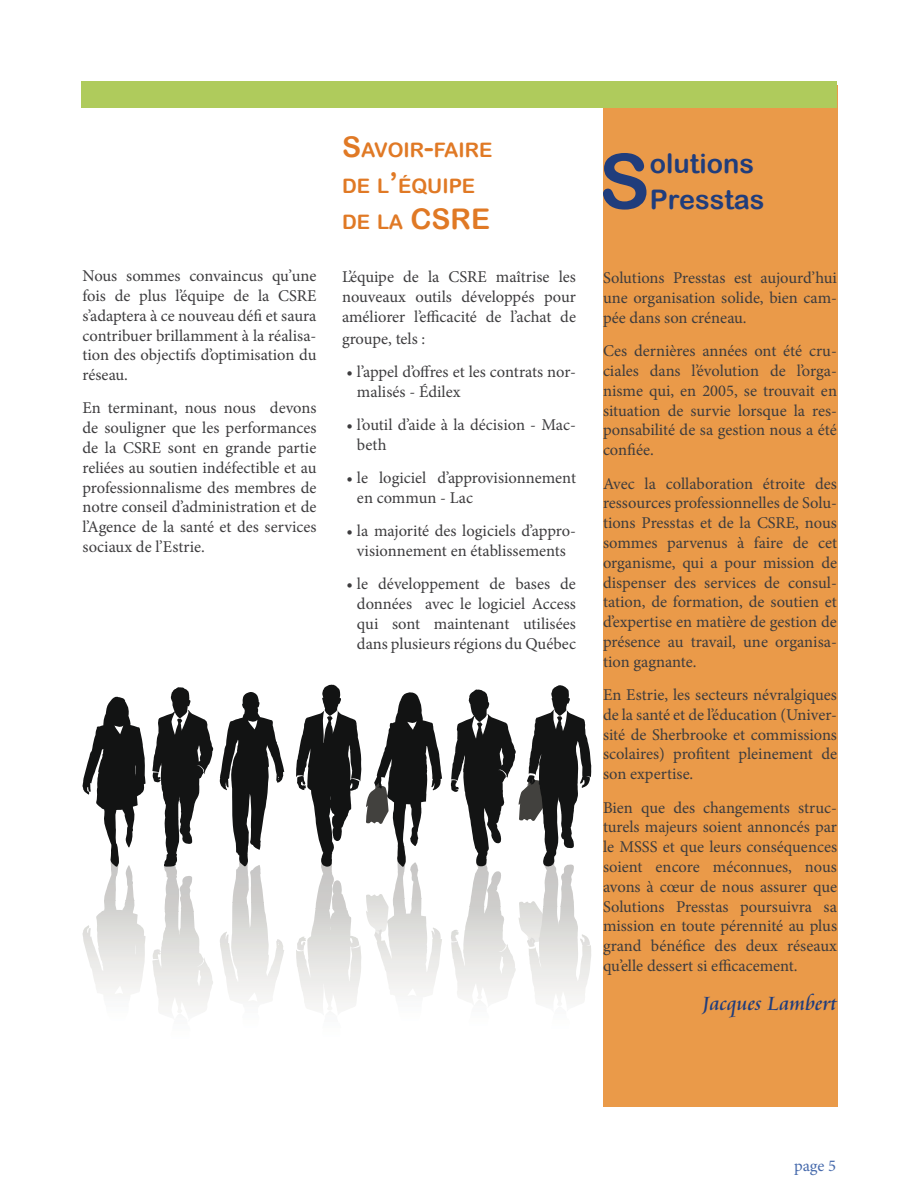
<style>
.page{position:relative;width:918px;height:1188px;background:#fff}
.page>*{position:absolute;margin:0;border:0;box-sizing:border-box;transform-origin:0 0}
.t1{font:76.5px "Arial Rounded MT Bold";color:#203d7c}
.t2{font:27px/36px "Arial Rounded MT Bold";color:#203d7c}
.t3{font:21px "Cataneo BT";color:#203d7c}
.t4{font:19.95px/36px "Arial Rounded MT Bold";color:#e07925}
.t5{font:16.5px/19.8px "Minion Pro";color:#3d3c3e;text-align:justify}
.t6{font:16.5px "Minion Pro";color:#466aac}
.s1{font-size:28.5px}
</style>
<div class="page">
<div style="left:603px;top:85px;width:235px;height:1021px;background:#ea9a49"></div>
<svg style="left:82px;top:696px;width:64px;height:299px"></svg>
<svg style="left:220px;top:692px;width:65px;height:309px"></svg>
<svg style="left:296px;top:684px;width:146px;height:325px"></svg>
<svg style="left:451px;top:685px;width:141px;height:317px"></svg>
<svg style="left:152px;top:687px;width:62px;height:325px"></svg>
<div style="left:82px;top:82px;width:754px;height:25px;background:#afcb5c"></div>
<div style="left:81px;top:81px;width:756px;height:27px;border:2px solid #afcb5c"></div>
<p class="t5" style="left:83px;top:267px;width:236px">Nous sommes convaincus qu’une fois de plus l’équipe de la CSRE s’adaptera à ce nouveau défi et saura contribuer brillamment à la réalisa&shy;tion des objectifs d’optimisation du réseau.</p>
<p class="t5" style="left:83px;top:400px;width:236px">En terminant, nous nous devons de souligner que les performances de la CSRE sont en grande partie reliées au soutien indéfectible et au professionnalisme des membres de notre conseil d’administration et de l’Agence de la santé et des services sociaux de l’Estrie.</p>
<p class="t4" style="left:342px;top:132px;width:152px"><span class="s1">S</span>AVOIR<span class="s1">-</span>FAIRE<br>DE L<span class="s1">’</span>ÉQUIPE<br>DE LA <span class="s1">CSRE</span></p>
<p class="t5" style="left:342px;top:269px;width:236px">L’équipe de la CSRE maîtrise les nouveaux outils développés pour améliorer l’efficacité de l’achat de</p>
<p class="t5" style="left:357px;top:323px;width:220px;line-height:33.3px;text-indent:-15px">groupe, tels :<br>l’appel d’offres et les contrats nor-</p>
<p class="t5" style="left:357px;top:376px;width:220px;line-height:33.3px">malisés - Édilex<br>l’outil d’aide à la décision - Mac-</p>
<p class="t5" style="left:357px;top:429px;width:221px;line-height:33.3px">beth<br>le logiciel d’approvisionnement</p>
<p class="t5" style="left:357px;top:482px;width:221px;line-height:33.3px">en commun - Lac<br>la majorité des logiciels d’appro-</p>
<p class="t5" style="left:357px;top:535px;width:221px;line-height:33.3px">visionnement en établissements le développement de bases de</p>
<p class="t5" style="left:357px;top:595px;width:221px">données avec le logiciel Access qui sont maintenant utilisées dans plusieurs régions du Québec</p>
<h1 class="t1" style="left:599px;top:136px;width:52px">S</h1>
<h2 class="t2" style="left:650px;top:145px;width:116px">olutions<br>Presstas</h2>
<p class="t5" style="left:603px;top:270px;width:236px">Solutions Presstas est aujourd’hui une organisation solide, bien cam&shy;pée dans son créneau.</p>
<p class="t5" style="left:603px;top:342px;width:236px">Ces dernières années ont été cru&shy;ciales dans l’évolution de l’orga&shy;nisme qui, en 2005, se trouvait en situation de survie lorsque la res&shy;ponsabilité de sa gestion nous a été confiée.</p>
<p class="t5" style="left:603px;top:475px;width:236px">Avec la collaboration étroite des ressources professionnelles de Solu&shy;tions Presstas et de la CSRE, nous sommes parvenus à faire de cet organisme, qui a pour mission de dispenser des services de consul&shy;tation, de formation, de soutien et d’expertise en matière de gestion de présence au travail, une organisa&shy;tion gagnante.</p>
<p class="t5" style="left:603px;top:686px;width:236px">En Estrie, les secteurs névralgiques de la santé et de l’éducation (Univer&shy;sité de Sherbrooke et commissions scolaires) profitent pleinement de son expertise.</p>
<p class="t5" style="left:603px;top:799px;width:236px">Bien que des changements struc&shy;turels majeurs soient annoncés par le MSSS et que leurs conséquences soient encore méconnues, nous avons à cœur de nous assurer que Solutions Presstas poursuivra sa mission en toute pérennité au plus grand bénéfice des deux réseaux qu’elle dessert si efficacement.</p>
<p class="t3" style="left:703px;top:990px;width:136px">Jacques Lambert</p>
<p class="t6" style="left:794px;top:1159px;width:44px">page 5</p>
</div>
